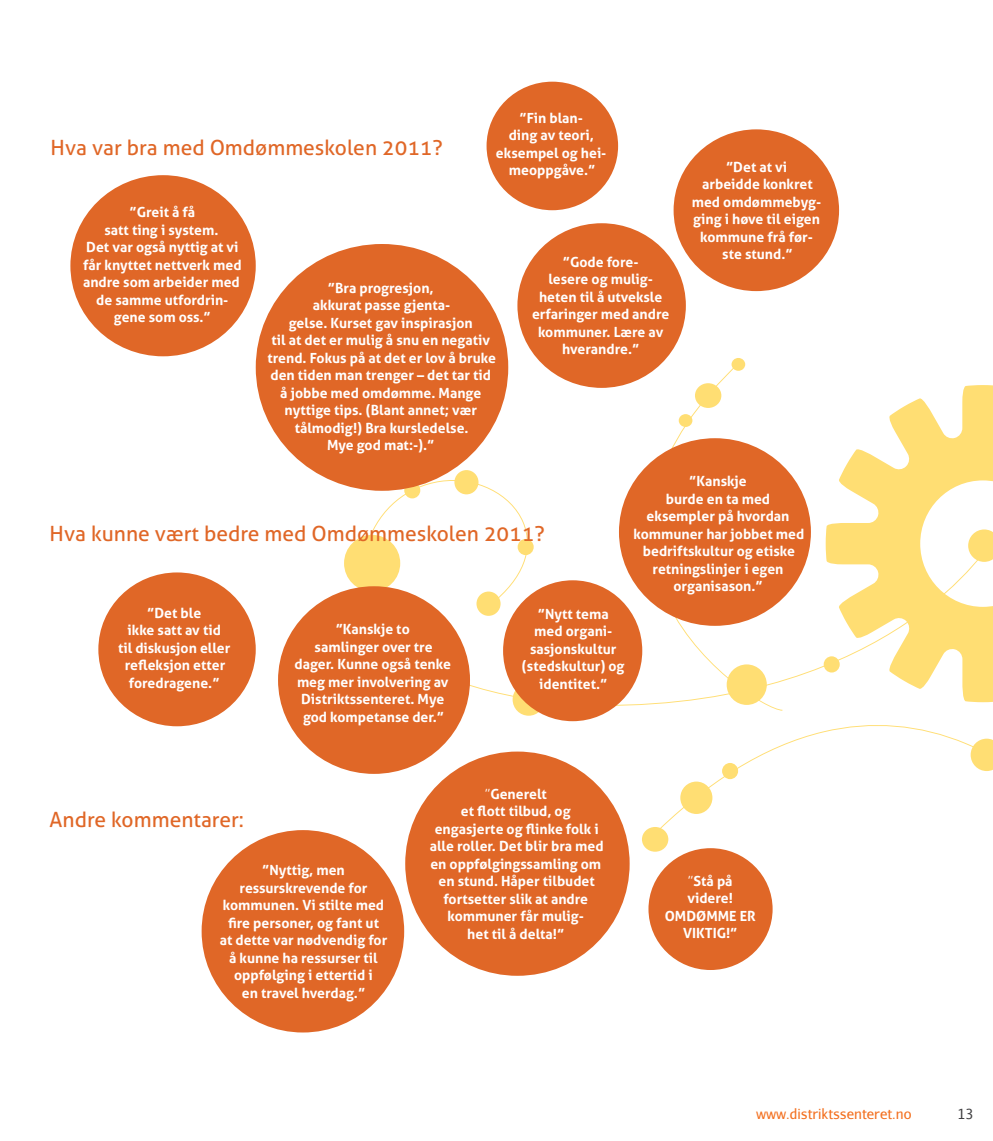
<style>
.page{position:relative;width:993px;height:1141px;background:#fff}
.page>*{position:absolute;margin:0;border:0;box-sizing:border-box;transform-origin:0 0}
.t1{font:21px "Aller";color:#e06727}
.t2{font:700 14px/17.5px "Aller";color:#fff;text-align:center}
.t3{font:14px "Aurulent Sans";color:#f37121}
.t4{font:14px "Aurulent Sans";color:#414042}
.s1{font-weight:300}
</style>
<div class="page">
<svg style="left:650px;top:725px;width:339px;height:169px"></svg>
<div style="left:454px;top:470px;width:24px;height:24px;background:#ffde73;border-radius:50%"></div>
<div style="left:344px;top:535px;width:56px;height:57px;background:#ffde73;border-radius:50%"></div>
<div style="left:512px;top:683px;width:32px;height:33px;background:#ffde73;border-radius:50%"></div>
<svg style="left:840px;top:385px;width:152px;height:91px;fill:#ffde73"></svg>
<svg style="left:646px;top:361px;width:136px;height:350px"></svg>
<div style="left:731px;top:358px;width:14px;height:13px;background:#ffde73;border-radius:50%"></div>
<div style="left:678px;top:414px;width:14px;height:13px;background:#ffde73;border-radius:50%"></div>
<div style="left:694px;top:383px;width:27px;height:25px;background:#ffde73;border-radius:50%"></div>
<div style="left:721px;top:763px;width:16px;height:16px;background:#ffde73;border-radius:50%"></div>
<div style="left:680px;top:782px;width:32px;height:32px;background:#ffde73;border-radius:50%"></div>
<svg style="left:970px;top:739px;width:22px;height:32px"></svg>
<div style="left:641px;top:827px;width:27px;height:25px;background:#ffde73;border-radius:50%"></div>
<svg style="left:355px;top:476px;width:637px;height:231px"></svg>
<div style="left:405px;top:752px;width:224px;height:224px;background:#e06727;border-radius:50%"></div>
<div style="left:278px;top:586px;width:192px;height:188px;background:#e06727;border-radius:50%"></div>
<div style="left:503px;top:580px;width:139px;height:141px;background:#e06727;border-radius:50%"></div>
<div style="left:98px;top:572px;width:158px;height:154px;background:#e06727;border-radius:50%"></div>
<div style="left:618px;top:438px;width:192px;height:188px;background:#e06727;border-radius:50%"></div>
<div style="left:673px;top:129px;width:165px;height:162px;background:#e06727;border-radius:50%"></div>
<div style="left:70px;top:175px;width:186px;height:181px;background:#e06727;border-radius:50%"></div>
<div style="left:486px;top:82px;width:132px;height:128px;background:#e06727;border-radius:50%"></div>
<div style="left:517px;top:223px;width:168px;height:165px;background:#e06727;border-radius:50%"></div>
<div style="left:256px;top:244px;width:252px;height:247px;background:#e06727;border-radius:50%"></div>
<div style="left:648px;top:848px;width:124px;height:122px;background:#e06727;border-radius:50%"></div>
<div style="left:201px;top:830px;width:203px;height:202px;background:#e06727;border-radius:50%"></div>
<h1 class="t1" style="left:51px;top:135px;width:393px">Hva var bra med Omdømmeskolen 2011?</h1>
<p class="t2" style="left:496px;top:109px;width:112px">”Fin blan-<br>ding av teori, eksempel og hei&shy;meoppgåve.”</p>
<p class="t2" style="left:83px;top:204px;width:160px">”Greit å få<br>satt ting i system.<br>Det var også nyttig at vi får knyttet nettverk med andre som arbeider med de samme utfordrin&shy;gene som oss.”</p>
<p class="t2" style="left:267px;top:279px;width:230px">”Bra progresjon,<br>akkurat passe gjenta-<br>gelse. Kurset gav inspirasjon<br>til at det er mulig å snu en negativ trend. Fokus på at det er lov å bruke den tiden man trenger – det tar tid å jobbe med omdømme. Mange nyttige tips. (Blant annet; vær tålmodig!) Bra kursledelse.<br>Mye god mat:-).”</p>
<p class="t2" style="left:532px;top:253px;width:139px">”Gode fore-<br>lesere og mulig&shy;heten til å utveksle erfaringer med andre kommuner. Lære av hverandre.”</p>
<p class="t2" style="left:691px;top:158px;width:131px">”Det at vi<br>arbeidde konkret med omdømmebyg&shy;ging i høve til eigen kommune frå før&shy;ste stund.”</p>
<h1 class="t1" style="left:50px;top:520px;width:496px">Hva kunne vært bedre med Omdømmeskolen 2011?</h1>
<p class="t2" style="left:118px;top:604px;width:114px">”Det ble<br>ikke satt av tid<br>til diskusjon eller refleksjon etter foredragene.”</p>
<p class="t2" style="left:294px;top:620px;width:158px">”Kanskje to<br>samlinger over tre dager. Kunne også tenke meg mer involvering av<br>Distriktssenteret. Mye god kompetanse der.”</p>
<p class="t2" style="left:522px;top:605px;width:104px">”Nytt tema med organi&shy;sasjonskultur (stedskultur) og identitet.”</p>
<p class="t2" style="left:633px;top:472px;width:172px">”Kanskje<br>burde en ta med eksempler på hvordan kommuner har jobbet med bedriftskultur og etiske retningslinjer i egen organisason.”</p>
<h1 class="t1" style="left:50px;top:807px;width:196px">Andre kommentarer:</h1>
<p class="t2" style="left:219px;top:861px;width:169px">”Nyttig, men ressurskrevende for kommunen. Vi stilte med fire personer, og fant ut<br>at dette var nødvendig for å kunne ha ressurser til oppfølging i ettertid i<br>en travel hverdag.”</p>
<p class="t2" style="left:429px;top:785px;width:175px"><span class="s1">”</span>Generelt<br>et flott tilbud, og engasjerte og flinke folk i alle roller. Det blir bra med en oppfølgingssamling om en stund. Håper tilbudet fortsetter slik at andre kommuner får mulig-<br>het til å delta!”</p>
<p class="t2" style="left:664px;top:872px;width:92px"><span class="s1">”</span>Stå på videre!<br>OMDØMME ER<br>VIKTIG!”</p>
<p class="t3" style="left:755px;top:1105px;width:157px">www.distriktssenteret.no</p>
<p class="t4" style="left:957px;top:1105px;width:17px">13</p>
</div>
